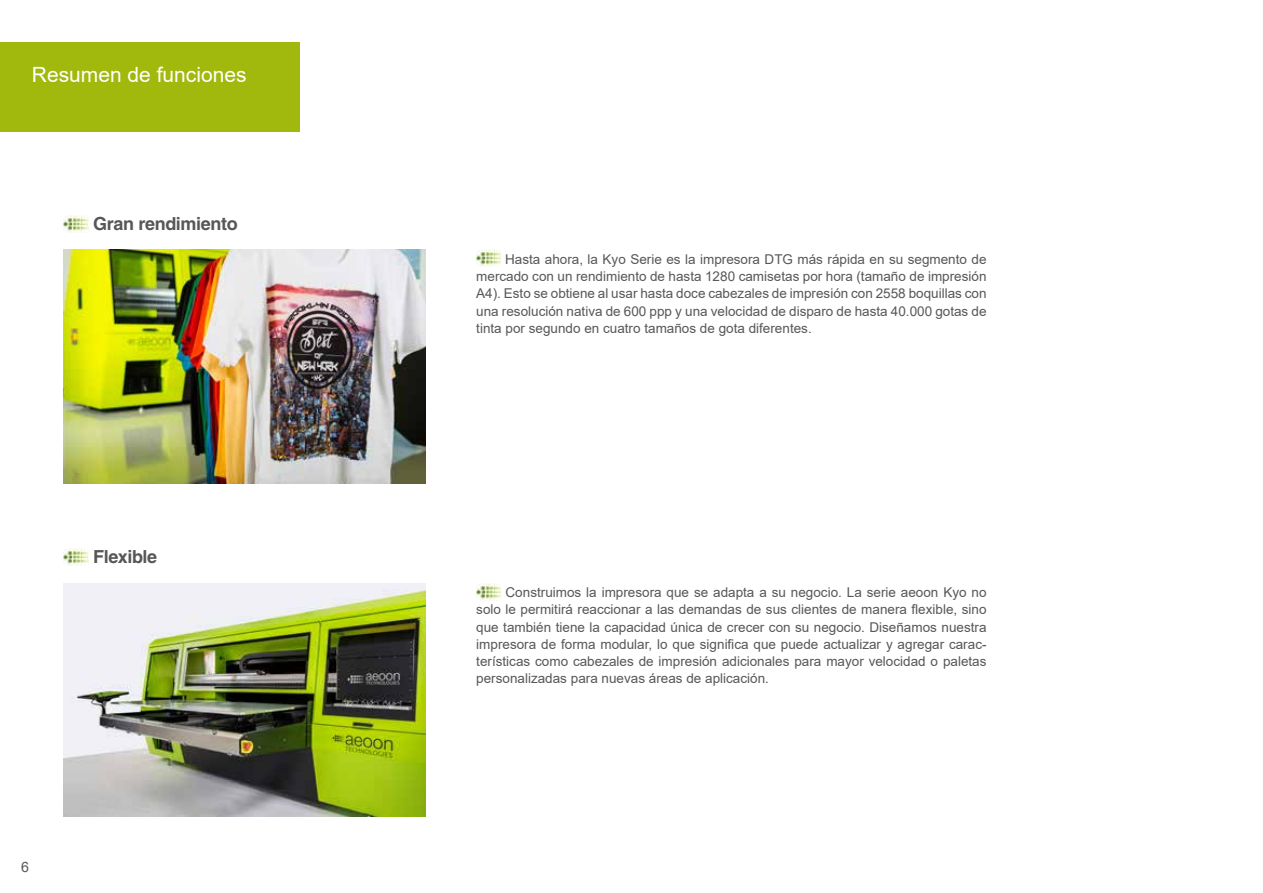
<style>
.page{position:relative;width:1263px;height:893px;background:#fff}
.page>*{position:absolute;margin:0;border:0;box-sizing:border-box;transform-origin:0 0}
.t1{font:21px "Arial";color:#fff}
.t2{font:700 18px "Helvetica LT Pro";letter-spacing:-.02em;color:#575756}
.t3{font:14.25px "Arial";color:#575756}
.t4{font:13.5px/17.2px "Arial";color:#575756;text-align:justify}
</style>
<div class="page">
<img style="left:476px;top:250px;width:25px;height:17px">
<img style="left:476px;top:583px;width:25px;height:17px">
<img style="left:64px;top:250px;width:361px;height:234px">
<img style="left:64px;top:583px;width:361px;height:234px">
<img style="left:64px;top:215px;width:24px;height:17px">
<img style="left:64px;top:548px;width:24px;height:18px">
<div style="left:0;top:43px;width:300px;height:89px;background:#a0b90c"></div>
<h1 class="t1" style="left:32px;top:60px;width:216px">Resumen de funciones</h1>
<h2 class="t2" style="left:93px;top:213px;width:146px">Gran rendimiento</h2>
<h2 class="t2" style="left:93px;top:546px;width:66px">Flexible</h2>
<p class="t3" style="left:21px;top:857px;width:9px">6</p>
<p class="t4" style="left:476px;top:250px;width:512px;text-indent:29px">Hasta ahora, la Kyo Serie es la impresora DTG más rápida en su segmento de mercado con un rendimiento de hasta 1280 camisetas por hora (tamaño de impresión A4). Esto se obtiene al usar hasta doce cabezales de impresión con 2558 boquillas con una resolución nativa de 600 ppp y una velocidad de disparo de hasta 40.000 gotas de tinta por segundo en cuatro tamaños de gota diferentes.</p>
<p class="t4" style="left:476px;top:584px;width:512px;text-indent:29px">Construimos la impresora que se adapta a su negocio. La serie aeoon Kyo no solo le permitirá reaccionar a las demandas de sus clientes de manera flexible, sino que también tiene la capacidad única de crecer con su negocio. Diseñamos nuestra impresora de forma modular, lo que significa que puede actualizar y agregar carac&shy;terísticas como cabezales de impresión adicionales para mayor velocidad o paletas personalizadas para nuevas áreas de aplicación.</p>
</div>
